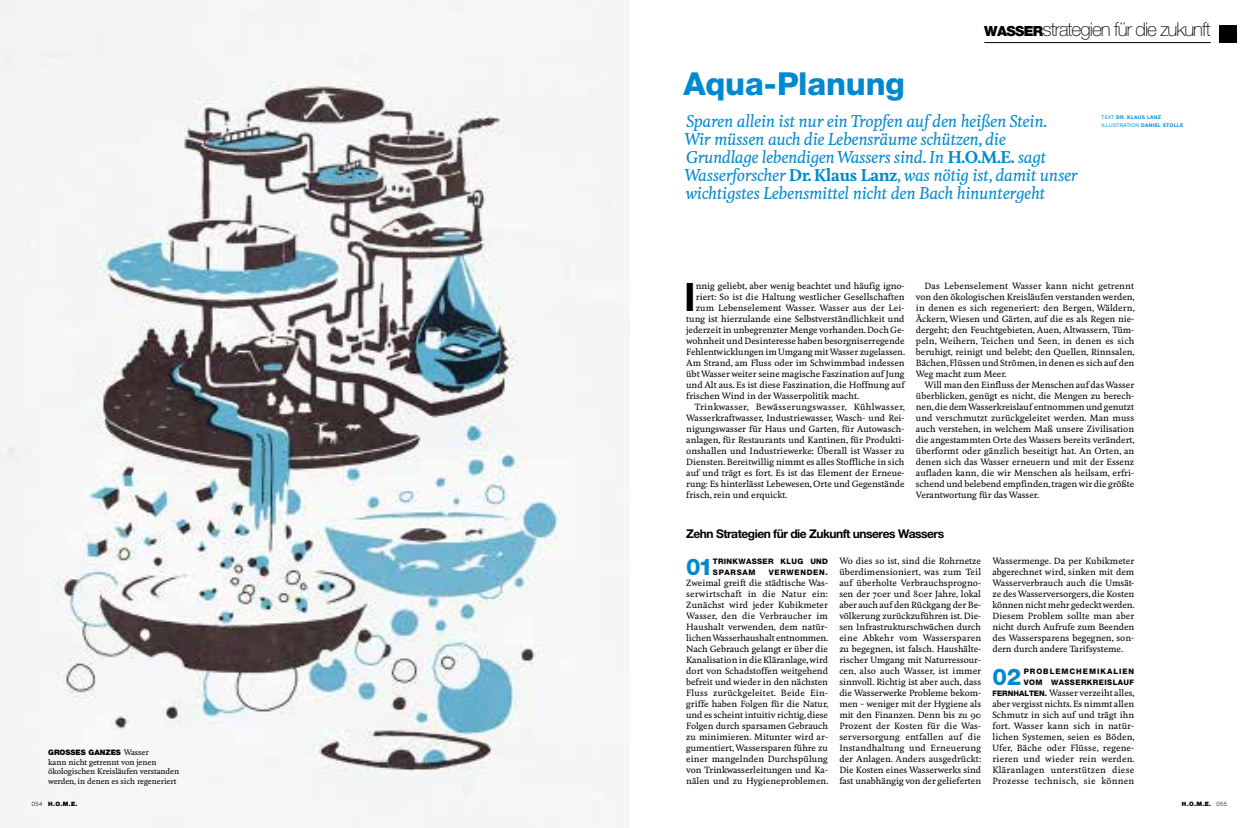
<style>
.page{position:relative;width:1259px;height:828px;background:#fff}
.page>*{position:absolute;margin:0;border:0;box-sizing:border-box;transform-origin:0 0}
.t1{font:700 39.3px "Helvetica Neue CELT";color:#000}
.t2{font:800 31.7px "Helvetica Neue CELT";letter-spacing:-.005em;color:#0089cf}
.t3{font:800 23px "Helvetica Neue CELT";color:#0089cf}
.t4{font:100 19px "Helvetica Neue CELT";letter-spacing:-.05em;color:#000}
.t5{font:italic 500 16px/18px "Feijoa";letter-spacing:-.02em;color:#0089cf}
.t6{font:700 12px "Helvetica Neue CELT";letter-spacing:-.04em;color:#000}
.t7{font:500 8.5px/11px "Feijoa";color:#000;text-align:justify}
.t8{font:500 8.5px "Feijoa";letter-spacing:.04em;color:#000}
.t9{font:800 7.6px/11px "Helvetica Neue CELT";letter-spacing:.13em;color:#000}
.t10{font:800 7.6px/11px "Helvetica Neue CELT";letter-spacing:.04em;color:#000}
.t11{font:800 7.6px "Helvetica Neue CELT";letter-spacing:.09em;color:#000}
.t12{font:500 7.5px/9.5px "Feijoa";letter-spacing:-.01em;color:#000}
.t13{font:900 7.5px "Helvetica Neue CELT";color:#000}
.t14{font:900 6px "Helvetica Neue CELT";color:#000}
.t15{font:700 5px/8px "Helvetica Neue CELT";letter-spacing:.105em;color:#0089cf}
.s1{font-family:"Feijoa";font-weight:500}
.s2{font-weight:300}
.s3{font-weight:900;font-size:14px}
.s4{font-weight:700;font-style:normal}
.s5{font-weight:400}
.s6{font-family:"Helvetica Neue CELT";font-weight:800;font-size:7.6px}
</style>
<div class="page">
<img style="left:0;top:0;width:629px;height:828px">
<div style="left:1219px;top:26px;width:17px;height:17px;background:#000"></div>
<hr style="left:984px;top:42px;width:226px;height:1px;background:#000">
<p class="t13" style="left:48px;top:748px;width:102px">GROSSES GANZES <span class="s1">Wasser</span></p>
<p class="t12" style="left:48px;top:757px;width:132px">kann nicht getrennt von jenen ökologischen Kreisläufen verstanden werden, in denen es sich regeneriert</p>
<p class="t14" style="left:32px;top:800px;width:47px"><span class="s2">054</span> H.O.M.E.</p>
<h2 class="t2" style="left:683px;top:64px;width:223px">AQUA-PLANUNG</h2>
<h3 class="t4" style="left:984px;top:18px;width:228px"><span class="s3">WASSER</span>strategien für die zukunft</h3>
<p class="t5" style="left:684px;top:112px;width:394px">Sparen allein ist nur ein Tropfen auf den heißen Stein.<br>Wir müssen auch die Lebensräume schützen, die Grundlage lebendigen Wassers sind. In <span class="s4">H.O.M.E.</span> sagt Wasserforscher <span class="s4">Dr. Klaus Lanz</span>, was nötig ist, damit unser wichtigstes Lebensmittel nicht den Bach hinuntergeht</p>
<p class="t15" style="left:1101px;top:113px;width:83px"><span class="s5">TEXT</span> Dr. Klaus Lanz<br><span class="s5">ILLUSTRATI ON</span> Daniel Stolle</p>
<h1 class="t1" style="left:684px;top:272px;width:13px">I</h1>
<p class="t7" style="left:696px;top:280px;width:210px">nnig geliebt, aber wenig beachtet und häufig igno-</p>
<p class="t7" style="left:696px;top:291px;width:210px">riert: So ist die Haltung westlicher Gesellschaften</p>
<p class="t7" style="left:696px;top:302px;width:210px">zum Lebenselement Wasser. Wasser aus der Lei-</p>
<p class="t7" style="left:686px;top:313px;width:220px">tung ist hierzulande eine Selbstverständlichkeit und</p>
<p class="t7" style="left:686px;top:324px;width:220px">jederzeit in unbegrenzter Menge vorhanden. Doch Ge-</p>
<p class="t7" style="left:686px;top:335px;width:220px">wohnheit und Desinteresse haben besorgniserregende</p>
<p class="t7" style="left:686px;top:346px;width:220px">Fehlentwicklungen im Umgang mit Wasser zugelassen.</p>
<p class="t7" style="left:686px;top:357px;width:220px">Am Strand, am Fluss oder im Schwimmbad indessen</p>
<p class="t7" style="left:686px;top:368px;width:220px">übt Wasser weiter seine magische Faszination auf Jung</p>
<p class="t7" style="left:686px;top:379px;width:220px">und Alt aus. Es ist diese Faszination, die Hoffnung auf</p>
<p class="t7" style="left:686px;top:390px;width:175px">frischen Wind in der Wasserpolitik macht.</p>
<p class="t8" style="left:694px;top:401px;width:212px">Trinkwasser, Bewässerungswasser, Kühlwasser,</p>
<p class="t7" style="left:686px;top:412px;width:220px">Wasserkraftwasser, Industriewasser, Wasch- und Rei-</p>
<p class="t7" style="left:686px;top:423px;width:220px">nigungswasser für Haus und Garten, für Autowasch-</p>
<p class="t7" style="left:686px;top:434px;width:220px">anlagen, für Restaurants und Kantinen, für Produkti-</p>
<p class="t7" style="left:686px;top:445px;width:220px">onshallen und Industriewerke: Überall ist Wasser zu</p>
<p class="t7" style="left:686px;top:456px;width:220px">Diensten. Bereitwillig nimmt es alles Stoffliche in sich</p>
<p class="t7" style="left:686px;top:467px;width:220px">auf und trägt es fort. Es ist das Element der Erneue-</p>
<p class="t7" style="left:686px;top:478px;width:220px">rung: Es hinterlässt Lebewesen, Orte und Gegenstände</p>
<p class="t7" style="left:686px;top:489px;width:103px">frisch, rein und erquickt.</p>
<p class="t7" style="left:916px;top:280px;width:220px;text-indent:8px">Das Lebenselement Wasser kann nicht getrennt von den ökologischen Kreisläufen verstanden werden, in denen es sich regeneriert: den Bergen, Wäldern, Äckern, Wiesen und Gärten, auf die es als Regen nie&shy;dergeht; den Feuchtgebieten, Auen, Altwassern, Tüm&shy;peln, Weihern, Teichen und Seen, in denen es sich beruhigt, reinigt und belebt; den Quellen, Rinnsalen, Bächen, Flüssen und Strömen, in denen es sich auf den Weg macht zum Meer.</p>
<p class="t7" style="left:916px;top:379px;width:220px;text-indent:8px">Will man den Einfluss der Menschen auf das Wasser überblicken, genügt es nicht, die Mengen zu berech&shy;nen, die dem Wasserkreislauf entnommen und genutzt und verschmutzt zurückgeleitet werden. Man muss auch verstehen, in welchem Maß unsere Zivilisation die angestammten Orte des Wassers bereits verändert, überformt oder gänzlich beseitigt hat. An Orten, an denen sich das Wasser erneuern und mit der Essenz aufladen kann, die wir Menschen als heilsam, erfri&shy;schend und belebend empfinden, tragen wir die größte Verantwortung für das Wasser.</p>
<h3 class="t6" style="left:686px;top:526px;width:259px">Zehn Strategien für die Zukunft unseres Wassers</h3>
<h3 class="t3" style="left:686px;top:552px;width:28px">01</h3>
<p class="t10" style="left:713px;top:556px;width:117px">TRINKWASSER KLUG UND<br>SPARSAM</p>
<p class="t11" style="left:769px;top:567px;width:61px">VERWENDEN.</p>
<p class="t7" style="left:686px;top:577px;width:144px">Zweimal greift die städtische Was&shy;serwirtschaft in die Natur ein:<br>Zunächst wird jeder Kubikmeter Wasser, den die Verbraucher im Haushalt verwenden, dem natür&shy;lichen Wasserhaushalt entnommen.<br>Nach Gebrauch gelangt er über die Kanalisation in die Kläranlage, wird dort von Schadstoffen weitgehend befreit und wieder in den nächsten Fluss zurückgeleitet. Beide Ein&shy;griffe haben Folgen für die Natur, und es scheint intuitiv richtig, diese Folgen durch sparsamen Gebrauch zu minimieren. Mitunter wird ar&shy;gumentiert, Wassersparen führe zu einer mangelnden Durchspülung von Trinkwasserleitungen und Ka&shy;nälen und zu Hygieneproblemen.</p>
<p class="t7" style="left:839px;top:555px;width:143px">Wo dies so ist, sind die Rohrnetze überdimensioniert, was zum Teil auf überholte Verbrauchsprogno&shy;sen der 70er und 80er Jahre, lokal aber auch auf den Rückgang der Be&shy;völkerung zurückzuführen ist. Die&shy;sen Infrastrukturschwächen durch eine Abkehr vom Wassersparen zu begegnen, ist falsch. Haushälte&shy;rischer Umgang mit Naturressour&shy;cen, also auch Wasser, ist immer sinnvoll. Richtig ist aber auch, dass die Wasserwerke Probleme bekom&shy;men – weniger mit der Hygiene als mit den Finanzen. Denn bis zu 90<br>Prozent der Kosten für die Was&shy;serversorgung entfallen auf die Instandhaltung und Erneuerung der Anlagen. Anders ausgedrückt:<br>Die Kosten eines Wasserwerks sind fast unabhängig von der gelieferten</p>
<p class="t7" style="left:992px;top:555px;width:144px">Wassermenge. Da per Kubikmeter abgerechnet wird, sinken mit dem Wasserverbrauch auch die Umsät&shy;ze des Wasserversorgers, die Kosten können nicht mehr gedeckt werden.<br>Diesem Problem sollte man aber nicht durch Aufrufe zum Beenden des Wassersparens begegnen, son&shy;dern durch andere Tarifsysteme.</p>
<h3 class="t3" style="left:992px;top:662px;width:30px">02</h3>
<p class="t9" style="left:1023px;top:666px;width:112px">PROBLEMCHEMIKALIEN<br>VOM WASSERKREISLAUF</p>
<p class="t7" style="left:992px;top:687px;width:144px"><span class="s6">FERNHALTEN.</span> Wasser verzeiht alles, aber vergisst nichts. Es nimmt allen Schmutz in sich auf und trägt ihn fort. Wasser kann sich in natür&shy;lichen Systemen, seien es Böden, Ufer, Bäche oder Flüsse, regene&shy;rieren und wieder rein werden.<br>Kläranlagen unterstützen diese Prozesse technisch, sie können</p>
<p class="t14" style="left:1181px;top:800px;width:47px">H.O.M.E. <span class="s2">055</span></p>
</div>
